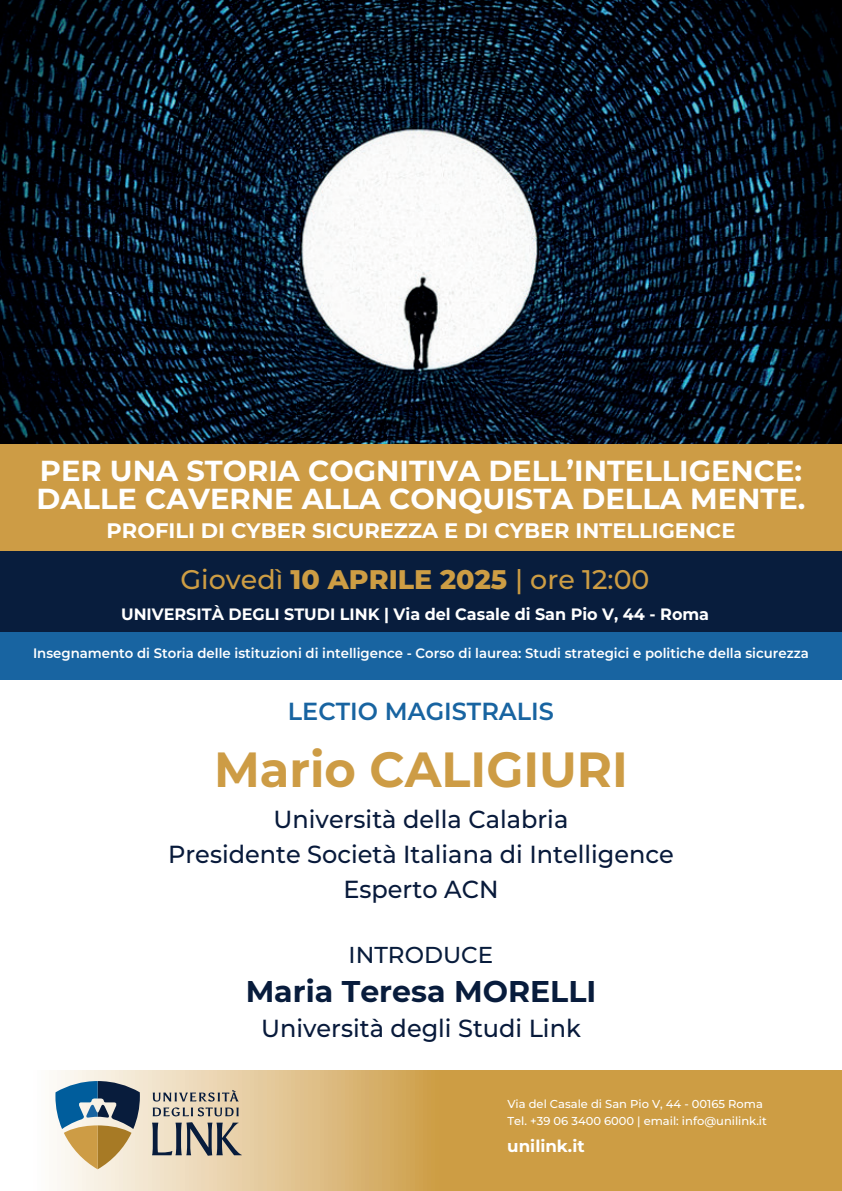
<style>
.page{position:relative;width:842px;height:1191px;background:#fff}
.page>*{position:absolute;margin:0;border:0;box-sizing:border-box;transform-origin:0 0}
.t1{font:700 49.3px "Montserrat";color:#cd9c45}
.t2{font:700 30px "Montserrat";color:#081c3c}
.t3{font:700 28.9px/28.3px "Montserrat";color:#fff}
.t4{font:500 26.9px "Montserrat";color:#cd9d44}
.t5{font:500 24.7px/35px "Montserrat";color:#081a3b;text-align:center}
.t6{font:600 24.7px "Montserrat";color:#1864a1}
.t7{font:500 23px "Montserrat";color:#081c3c}
.t8{font:700 21px "Montserrat";color:#fff}
.t9{font:700 16.7px "Montserrat";color:#fff}
.t10{font:700 16.4px "Montserrat";color:#fff}
.t11{font:600 13.7px "Montserrat";color:#fff}
.t12{font:500 11.5px/16.7px "Montserrat";color:#fff}
.s1{font-weight:800}
</style>
<div class="page">
<img style="left:0;top:0;width:842px;height:444px">
<div style="left:0;top:444px;width:842px;height:188px;background:#cd9c45"></div>
<div style="left:0;top:622px;width:842px;height:58px;background:#1864a1"></div>
<div style="left:0;top:551px;width:842px;height:80px;background:#081d3d"></div>
<svg style="left:57px;top:1070px;width:785px;height:121px;background:#d5ad63"></svg>
<svg style="left:152px;top:1122px;width:90px;height:33px;background:#9a958d"></svg>
<svg style="left:153px;top:1089px;width:86px;height:12px"></svg>
<svg style="left:153px;top:1107px;width:86px;height:9px"></svg>
<svg style="left:55px;top:1081px;width:85px;height:88px;background:#92988e"></svg>
<h3 class="t3" style="left:37px;top:456px;width:770px">PER UNA STORIA COGNITIVA DELL’INTELLIGENCE:<br>DALLE CAVERNE ALLA CONQUISTA DELLA MENTE.</h3>
<h3 class="t8" style="left:107px;top:516px;width:630px">PROFILI DI CYBER SICUREZZA E DI CYBER INTELLIGENCE</h3>
<h3 class="t4" style="left:181px;top:561px;width:471px">Giovedì <span class="s1">10 APRILE 2025</span> | ore 12:00</h3>
<p class="t10" style="left:121px;top:603px;width:589px">UNIVERSITÀ DEGLI STUDI LINK | Via del Casale di San Pio V, 44 - Roma</p>
<p class="t11" style="left:33px;top:644px;width:777px">Insegnamento di Storia delle istituzioni di intelligence - Corso di laurea: Studi strategici e politiche della sicurezza</p>
<h3 class="t6" style="left:288px;top:695px;width:268px">LECTIO MAGISTRALIS</h3>
<h1 class="t1" style="left:214px;top:736px;width:415px">Mario CALIGIURI</h1>
<h3 class="t5" style="left:168px;top:801px;width:507px">Università della Calabria<br>Presidente Società Italiana di Intelligence<br>Esperto ACN</h3>
<h3 class="t7" style="left:349px;top:939px;width:146px">INTRODUCE</h3>
<h2 class="t2" style="left:246px;top:971px;width:352px">Maria Teresa MORELLI</h2>
<h3 class="t5" style="left:261px;top:1009px;width:321px">Università degli Studi Link</h3>
<p class="t12" style="left:507px;top:1095px;width:261px">Via del Casale di San Pio V, 44 - 00165 Roma<br>Tel. +39 06 3400 6000 | email: info@unilink.it</p>
<p class="t9" style="left:507px;top:1134px;width:79px">unilink.it</p>
</div>
